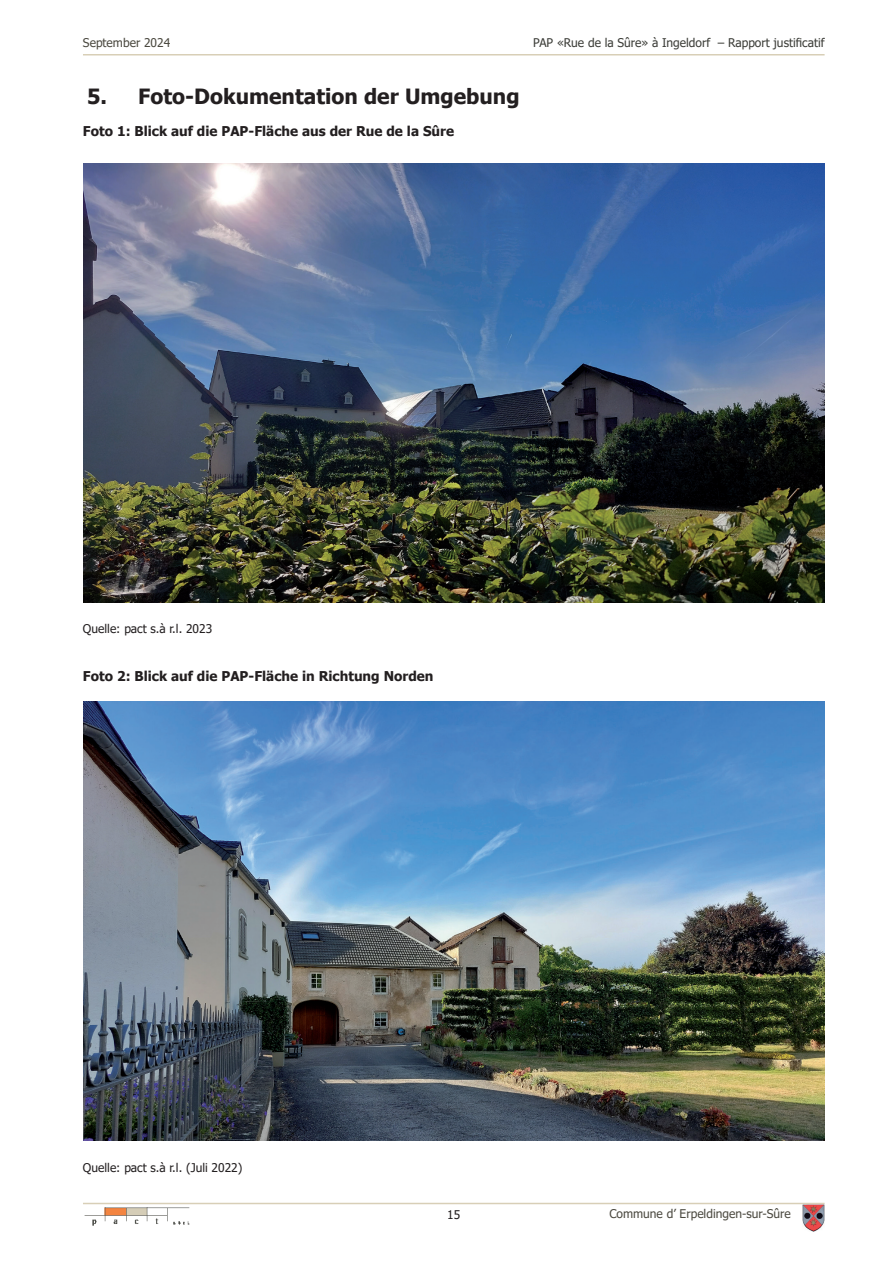
<style>
.page{position:relative;width:893px;height:1263px;background:#fff}
.page>*{position:absolute;margin:0;border:0;box-sizing:border-box;transform-origin:0 0}
.t1{font:700 21px "Tahoma";color:#231f20}
.t2{font:700 13.5px "Tahoma";color:#231f20}
.t3{font:12px "Tahoma";color:#231f20}
.t4{font:12px "Tahoma";color:#3c3d38}
.t5{font:12px "Tahoma";color:#4b4940}
</style>
<div class="page">
<hr style="left:83px;top:1203px;width:742px;height:1px;background:#d8cfb7">
<img style="left:84px;top:1208px;width:106px;height:18px">
<hr style="left:83px;top:54px;width:742px;height:2px;background:#d8cfb7">
<img style="left:802px;top:1204px;width:23px;height:28px">
<img style="left:83px;top:164px;width:742px;height:439px">
<img style="left:83px;top:702px;width:742px;height:439px">
<p class="t5" style="left:83px;top:34px;width:89px">September 2024</p>
<p class="t4" style="left:533px;top:35px;width:293px">PAP «Rue de la Sûre» à Ingeldorf – Rapport justificatif</p>
<h1 class="t1" style="left:87px;top:82px;width:434px">5. Foto-Dokumentation der Umgebung</h1>
<p class="t2" style="left:83px;top:122px;width:373px">Foto 1: Blick auf die PAP-Fläche aus der Rue de la Sûre</p>
<p class="t3" style="left:83px;top:621px;width:131px">Quelle: pact s.à r.l. 2023</p>
<p class="t2" style="left:83px;top:667px;width:352px">Foto 2: Blick auf die PAP-Fläche in Richtung Norden</p>
<p class="t3" style="left:83px;top:1159px;width:161px">Quelle: pact s.à r.l. (Juli 2022)</p>
<p class="t3" style="left:447px;top:1206px;width:15px">15</p>
<p class="t5" style="left:609px;top:1206px;width:183px">Commune d’ Erpeldingen-sur-Sûre</p>
</div>
